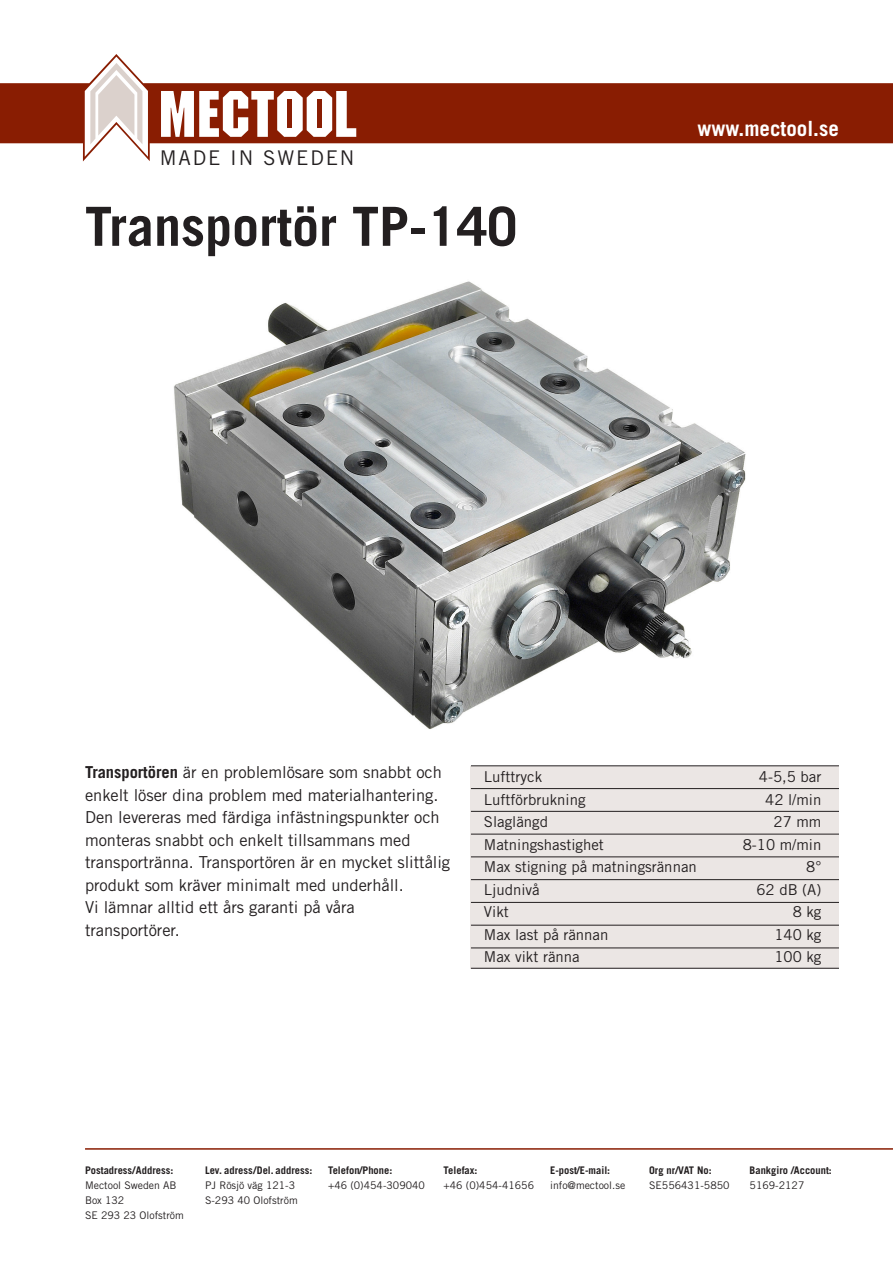
<style>
.page{position:relative;width:893px;height:1263px;background:#fff}
.page>*{position:absolute;margin:0;border:0;box-sizing:border-box;transform-origin:0 0}
.t1{font:700 54px "Trade Gothic LT";color:#231f20}
.t2{font:700 21px "Trade Gothic LT";color:#fff}
.t3{font:20.25px "Trade Gothic LT";letter-spacing:.09em;color:#231f20}
.t4{font:16.5px/22.5px "Trade Gothic LT";letter-spacing:-.005em;color:#231f20}
.t5{font:15px "Trade Gothic LT";color:#231f20}
.t6{font:10.5px "Trade Gothic LT";color:#231f20}
.t7{font:700 10.5px "Trade Gothic LT";color:#231f20}
.s1{font-weight:700}
</style>
<div class="page">
<div style="left:471px;top:766px;width:368px;height:202px;background:#ebe6e4"></div>
<svg style="left:0;top:54px;width:893px;height:107px"></svg>
<svg style="left:161px;top:91px;width:195px;height:46px"></svg>
<svg style="left:85px;top:57px;width:63px;height:100px"></svg>
<img style="left:174px;top:281px;width:572px;height:448px">
<hr style="left:85px;top:1148px;width:808px;height:2px;background:#891d02">
<hr style="left:471px;top:788px;width:368px;height:1px;background:#231f20">
<hr style="left:471px;top:765px;width:368px;height:1px;background:#231f20">
<hr style="left:471px;top:811px;width:368px;height:1px;background:#231f20">
<hr style="left:471px;top:834px;width:368px;height:1px;background:#231f20">
<hr style="left:471px;top:856px;width:368px;height:1px;background:#231f20">
<hr style="left:471px;top:879px;width:368px;height:1px;background:#231f20">
<hr style="left:471px;top:902px;width:368px;height:1px;background:#231f20">
<hr style="left:471px;top:925px;width:368px;height:1px;background:#231f20">
<hr style="left:471px;top:947px;width:368px;height:1px;background:#231f20">
<hr style="left:471px;top:968px;width:368px;height:1px;background:#231f20">
<p class="t3" style="left:160px;top:146px;width:196px">MADE IN SWEDEN</p>
<p class="t1" style="left:85px;top:193px;width:434px">Transportör TP-140</p>
<p class="t2" style="left:697px;top:116px;width:143px">www.mectool.se</p>
<p class="t4" style="left:85px;top:761px;width:367px"><span class="s1">Transportören</span> är en problemlösare som snabbt och enkelt löser dina problem med materialhantering.<br>Den levereras med färdiga infästningspunkter och monteras snabbt och enkelt tillsammans med transportränna. Transportören är en mycket slittålig produkt som kräver minimalt med underhåll.</p>
<p class="t4" style="left:85px;top:896px;width:271px">Vi lämnar alltid ett års garanti på våra transportörer.</p>
<p class="t5" style="left:484px;top:768px;width:60px">Lufttryck</p>
<p class="t5" style="left:759px;top:768px;width:64px">4-5,5 bar</p>
<p class="t5" style="left:484px;top:790px;width:103px">Luftförbrukning</p>
<p class="t5" style="left:765px;top:790px;width:58px">42 l/min</p>
<p class="t5" style="left:484px;top:813px;width:66px">Slaglängd</p>
<p class="t5" style="left:773px;top:813px;width:49px">27 mm</p>
<p class="t5" style="left:484px;top:835px;width:121px">Matningshastighet</p>
<p class="t5" style="left:743px;top:835px;width:80px">8-10 m/min</p>
<p class="t5" style="left:484px;top:858px;width:214px">Max stigning på matningsrännan</p>
<p class="t5" style="left:806px;top:858px;width:17px">8°</p>
<p class="t5" style="left:484px;top:880px;width:57px">Ljudnivå</p>
<p class="t5" style="left:756px;top:880px;width:66px">62 dB (A)</p>
<p class="t5" style="left:484px;top:903px;width:27px">Vikt</p>
<p class="t5" style="left:793px;top:903px;width:30px">8 kg</p>
<p class="t5" style="left:484px;top:925px;width:126px">Max last på rännan</p>
<p class="t5" style="left:774px;top:925px;width:49px">140 kg</p>
<p class="t5" style="left:484px;top:948px;width:97px">Max vikt ränna</p>
<p class="t5" style="left:774px;top:948px;width:49px">100 kg</p>
<p class="t7" style="left:85px;top:1163px;width:90px">Postadress/Address:</p>
<p class="t7" style="left:205px;top:1163px;width:109px">Lev. adress/Del. address:</p>
<p class="t7" style="left:328px;top:1163px;width:66px">Telefon/Phone:</p>
<p class="t7" style="left:444px;top:1163px;width:35px">Telefax:</p>
<p class="t7" style="left:550px;top:1163px;width:62px">E-post/E-mail:</p>
<p class="t7" style="left:649px;top:1163px;width:64px">Org nr/VAT No:</p>
<p class="t7" style="left:750px;top:1163px;width:84px">Bankgiro /Account:</p>
<p class="t6" style="left:85px;top:1178px;width:93px">Mectool Sweden AB</p>
<p class="t6" style="left:205px;top:1178px;width:92px">PJ Rösjö väg 121-3</p>
<p class="t6" style="left:328px;top:1178px;width:98px">+46 (0)454-309040</p>
<p class="t6" style="left:444px;top:1178px;width:92px">+46 (0)454-41656</p>
<p class="t6" style="left:550px;top:1178px;width:77px">info@mectool.se</p>
<p class="t6" style="left:649px;top:1178px;width:82px">SE556431-5850</p>
<p class="t6" style="left:750px;top:1178px;width:56px">5169-2127</p>
<p class="t6" style="left:85px;top:1193px;width:41px">Box 132</p>
<p class="t6" style="left:205px;top:1193px;width:94px">S-293 40 Olofström</p>
<p class="t6" style="left:85px;top:1208px;width:100px">SE 293 23 Olofström</p>
</div>
